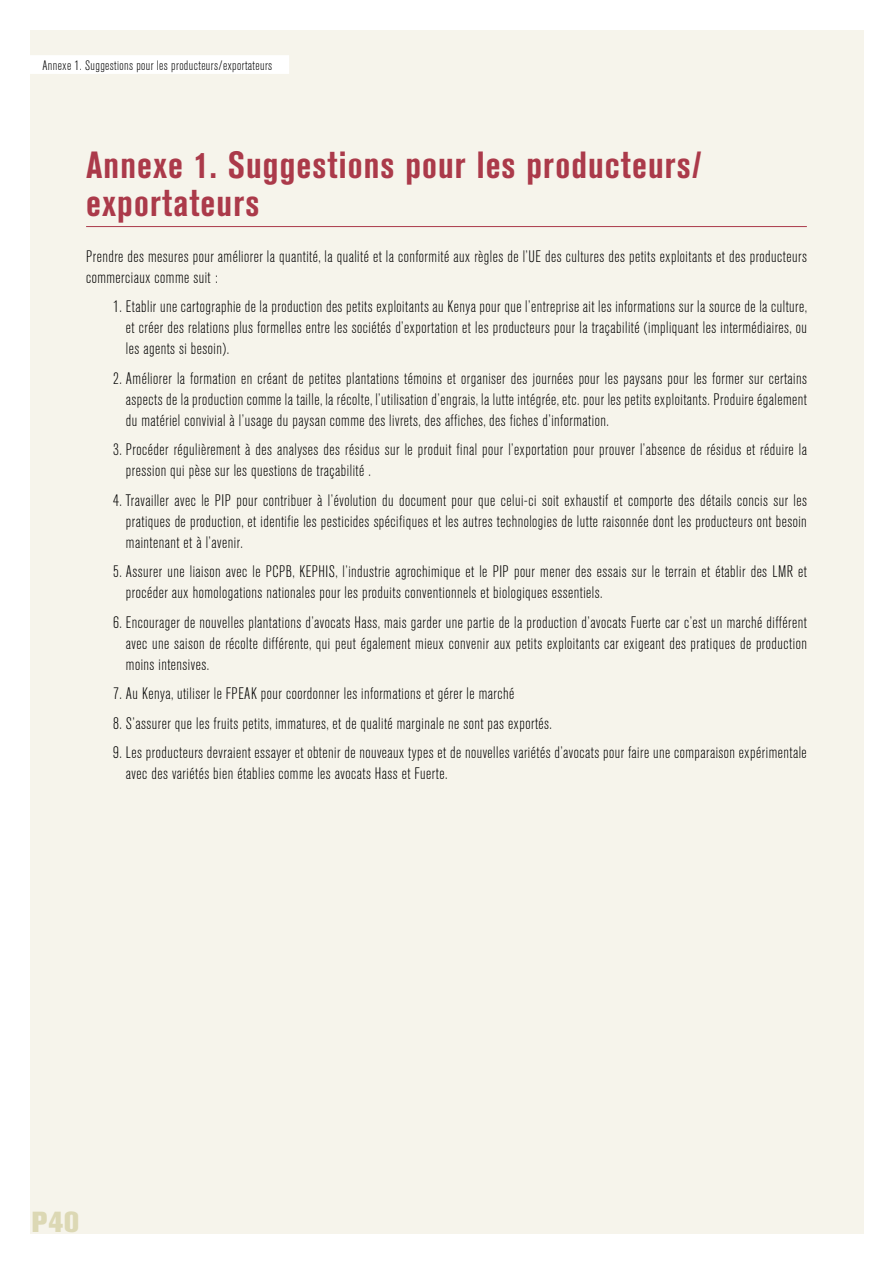
<style>
.page{position:relative;width:893px;height:1263px;background:#fff}
.page>*{position:absolute;margin:0;border:0;box-sizing:border-box;transform-origin:0 0}
.t1{font:700 condensed 37.5px/37.5px "Akzidenz Grotesk BQ";letter-spacing:.03em;color:#ab3a4a}
.t2{font:800 28.8px "Akzidenz Grotesk BQ";color:#dcd8b4}
.t3{font:300 condensed 16.5px/21px "Akzidenz Grotesk BQ";letter-spacing:.03em;color:#000}
.t4{font:300 condensed 13.5px "Akzidenz Grotesk BQ";letter-spacing:.03em;color:#000}
</style>
<div class="page">
<div style="left:30px;top:30px;width:833px;height:1203px;background:#f6f4eb"></div>
<div style="left:30px;top:55px;width:259px;height:19px;background:#fff"></div>
<hr style="left:86px;top:226px;width:721px;height:1px;background:#ab3a4a">
<p class="t4" style="left:43px;top:58px;width:231px">Annexe 1. Suggestions pour les producteurs/exportateurs</p>
<h1 class="t1" style="left:86px;top:146px;width:617px">Annexe 1. Suggestions pour les producteurs/ exportateurs</h1>
<p class="t3" style="left:86px;top:246px;width:722px">Prendre des mesures pour améliorer la quantité, la qualité et la conformité aux règles de l’UE des cultures des petits exploitants et des producteurs commerciaux comme suit :</p>
<p class="t3" style="left:126px;top:297px;width:683px;text-align:justify;text-indent:-13px">1. Etablir une cartographie de la production des petits exploitants au Kenya pour que l’entreprise ait les informations sur la source de la culture, et créer des relations plus formelles entre les sociétés d’exportation et les producteurs pour la traçabilité (impliquant les intermédiaires, ou les agents si besoin).</p>
<p class="t3" style="left:126px;top:368px;width:683px;text-align:justify;text-indent:-13px">2. Améliorer la formation en créant de petites plantations témoins et organiser des journées pour les paysans pour les former sur certains aspects de la production comme la taille, la récolte, l’utilisation d’engrais, la lutte intégrée, etc. pour les petits exploitants. Produire également du matériel convivial à l’usage du paysan comme des livrets, des affiches, des fiches d’information.</p>
<p class="t3" style="left:126px;top:440px;width:683px;text-indent:-13px">3. Procéder régulièrement à des analyses des résidus sur le produit final pour l’exportation pour prouver l’absence de résidus et réduire la pression qui pèse sur les questions de traçabilité .</p>
<p class="t3" style="left:126px;top:490px;width:682px;text-align:justify;text-indent:-13px">4. Travailler avec le PIP pour contribuer à l’évolution du document pour que celui-ci soit exhaustif et comporte des détails concis sur les pratiques de production, et identifie les pesticides spécifiques et les autres technologies de lutte raisonnée dont les producteurs ont besoin maintenant et à l’avenir.</p>
<p class="t3" style="left:126px;top:562px;width:682px;text-indent:-13px">5. Assurer une liaison avec le PCPB, KEPHIS, l’industrie agrochimique et le PIP pour mener des essais sur le terrain et établir des LMR et procéder aux homologations nationales pour les produits conventionnels et biologiques essentiels.</p>
<p class="t3" style="left:126px;top:612px;width:682px;text-align:justify;text-indent:-13px">6. Encourager de nouvelles plantations d’avocats Hass, mais garder une partie de la production d’avocats Fuerte car c’est un marché différent avec une saison de récolte différente, qui peut également mieux convenir aux petits exploitants car exigeant des pratiques de production moins intensives.</p>
<p class="t3" style="left:113px;top:684px;width:403px">7. Au Kenya, utiliser le FPEAK pour coordonner les informations et gérer le marché</p>
<p class="t3" style="left:113px;top:713px;width:440px">8. S’assurer que les fruits petits, immatures, et de qualité marginale ne sont pas exportés.</p>
<p class="t3" style="left:126px;top:743px;width:682px;text-indent:-13px">9. Les producteurs devraient essayer et obtenir de nouveaux types et de nouvelles variétés d’avocats pour faire une comparaison expérimentale avec des variétés bien établies comme les avocats Hass et Fuerte.</p>
<h2 class="t2" style="left:32px;top:1205px;width:49px">P40</h2>
</div>
